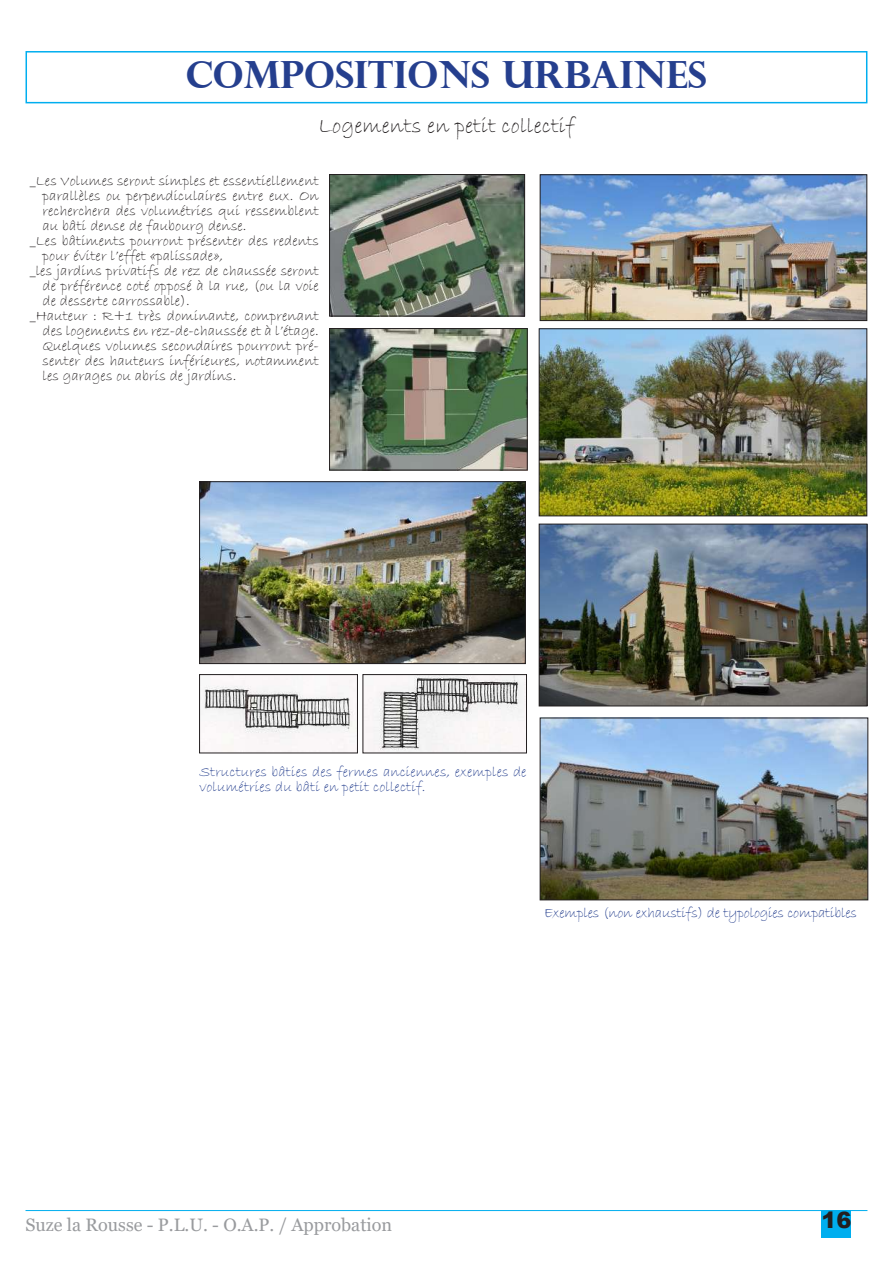
<style>
.page{position:relative;width:893px;height:1263px;background:#fff}
.page>*{position:absolute;margin:0;border:0;box-sizing:border-box;transform-origin:0 0}
.t1{font:700 37.5px "Perpetua Titling";color:#253f8e}
.t2{font:22.5px "Bradley Hand ITC";color:#231f20}
.t3{font:900 22.5px "Arial";color:#231f20}
.t4{font:18px "Georgia";color:#999b9e}
.t5{font:15px "Bradley Hand ITC";color:#231f20}
.t6{font:15px/15px "Bradley Hand ITC";color:#253f8e}
.t7{font:15px "Bradley Hand ITC";letter-spacing:-.02em;color:#253f8e}
</style>
<div class="page">
<hr style="left:26px;top:1210px;width:841px;height:1px;background:#00aeef">
<div style="left:821px;top:1210px;width:30px;height:27px;background:#00aeef"></div>
<img style="left:202px;top:678px;width:154px;height:73px">
<div style="left:199px;top:674px;width:159px;height:79px;border:1px solid #231f20"></div>
<img style="left:201px;top:483px;width:323px;height:179px">
<div style="left:199px;top:481px;width:327px;height:183px;border:1px solid #231f20"></div>
<img style="left:541px;top:331px;width:324px;height:183px">
<div style="left:539px;top:329px;width:328px;height:187px;border:1px solid #231f20"></div>
<img style="left:542px;top:177px;width:323px;height:142px">
<div style="left:540px;top:175px;width:327px;height:146px;border:1px solid #231f20"></div>
<img style="left:365px;top:676px;width:160px;height:75px">
<div style="left:363px;top:674px;width:164px;height:79px;border:1px solid #231f20"></div>
<svg style="left:317px;top:103px;width:262px;height:1px"></svg>
<img style="left:541px;top:526px;width:324px;height:178px">
<div style="left:539px;top:524px;width:328px;height:182px;border:1px solid #231f20"></div>
<div style="left:26px;top:51px;width:841px;height:52px;border:2px solid #00aeef"></div>
<img style="left:542px;top:720px;width:324px;height:178px">
<div style="left:540px;top:718px;width:328px;height:182px;border:1px solid #231f20"></div>
<img style="left:331px;top:176px;width:192px;height:138px">
<div style="left:329px;top:174px;width:196px;height:142px;border:1px solid #231f20"></div>
<img style="left:331px;top:330px;width:194px;height:138px">
<div style="left:329px;top:328px;width:198px;height:142px;border:1px solid #231f20"></div>
<h1 class="t1" style="left:186px;top:51px;width:523px">COMPOSITIONS URBAINES</h1>
<h2 class="t2" style="left:318px;top:111px;width:258px">Logements en petit collectif</h2>
<p class="t5" style="left:30px;top:171px;width:291px">_Les Volumes seront simples et essentiellement</p>
<p class="t5" style="left:43px;top:186px;width:278px">parallèles ou perpendiculaires entre eux. On</p>
<p class="t5" style="left:43px;top:201px;width:278px">recherchera des volumétries qui ressemblent</p>
<p class="t5" style="left:43px;top:216px;width:206px">au bâti dense de faubourg dense.</p>
<p class="t5" style="left:30px;top:231px;width:291px">_Les bâtiments pourront présenter des redents</p>
<p class="t5" style="left:43px;top:246px;width:182px">pour éviter l’effet «palissade»,</p>
<p class="t5" style="left:30px;top:261px;width:291px">_les jardins privatifs de rez de chaussée seront</p>
<p class="t5" style="left:43px;top:276px;width:278px">de préférence coté opposé à la rue, (ou la voie</p>
<p class="t5" style="left:43px;top:291px;width:149px">de desserte carrossable).</p>
<p class="t5" style="left:30px;top:306px;width:291px">_Hauteur : R+1 très dominante, comprenant</p>
<p class="t5" style="left:43px;top:321px;width:278px">des logements en rez-de-chaussée et à l’étage.</p>
<p class="t5" style="left:43px;top:336px;width:278px">Quelques volumes secondaires pourront pré-</p>
<p class="t5" style="left:43px;top:351px;width:278px">senter des hauteurs inférieures, notamment</p>
<p class="t5" style="left:43px;top:366px;width:195px">les garages ou abris de jardins.</p>
<p class="t6" style="left:199px;top:765px;width:329px">Structures bâties des fermes anciennes, exemples de volumétries du bâti en petit collectif.</p>
<p class="t7" style="left:544px;top:903px;width:314px">Exemples (non exhaustifs) de typologies compatibles</p>
<p class="t4" style="left:26px;top:1214px;width:368px">Suze la Rousse - P.L.U. - O.A.P. / Approbation</p>
<h2 class="t3" style="left:821px;top:1204px;width:32px">16</h2>
</div>
